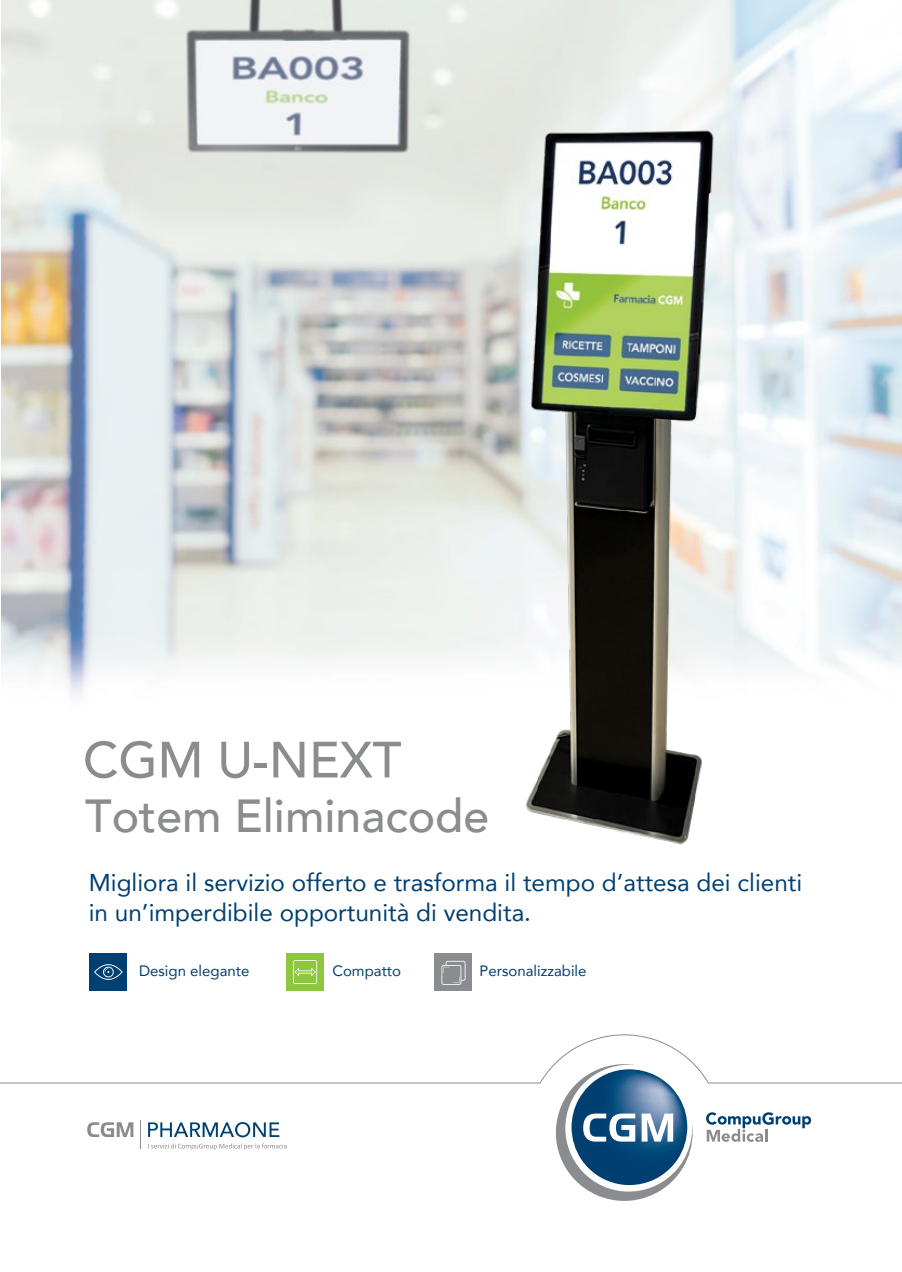
<style>
.page{position:relative;width:902px;height:1272px;background:#fff}
.page>*{position:absolute;margin:0;border:0;box-sizing:border-box;transform-origin:0 0}
.t1{font:500 50.4px "Avenir";color:#8a8c8e}
.t2{font:500 46.2px "Avenir";color:#8a8c8e}
.t3{font:24.3px/29.1px "Avenir";color:#004071}
.t4{font:15px "Avenir";color:#004071}
</style>
<div class="page">
<img style="left:2px;top:0;width:899px;height:696px">
<div style="left:90px;top:953px;width:37px;height:37px;background:#004071"></div>
<svg style="left:94px;top:964px;width:29px;height:15px"></svg>
<div style="left:286px;top:953px;width:38px;height:37px;background:#8dc63f"></div>
<svg style="left:293px;top:960px;width:24px;height:24px"></svg>
<div style="left:434px;top:953px;width:37px;height:37px;background:#8a8c8f"></div>
<svg style="left:441px;top:960px;width:24px;height:24px"></svg>
<img style="left:459px;top:74px;width:314px;height:771px">
<svg style="left:0;top:1034px;width:901px;height:167px"></svg>
<h1 class="t1" style="left:83px;top:716px;width:320px">CGM U-NEXT</h1>
<h2 class="t2" style="left:85px;top:775px;width:405px">Totem Eliminacode</h2>
<p class="t3" style="left:89px;top:867px;width:715px">Migliora il servizio offerto e trasforma il tempo d’attesa dei clienti in un’imperdibile opportunità di vendita.</p>
<p class="t4" style="left:139px;top:959px;width:112px">Design elegante</p>
<p class="t4" style="left:332px;top:959px;width:70px">Compatto</p>
<p class="t4" style="left:479px;top:959px;width:108px">Personalizzabile</p>
</div>
